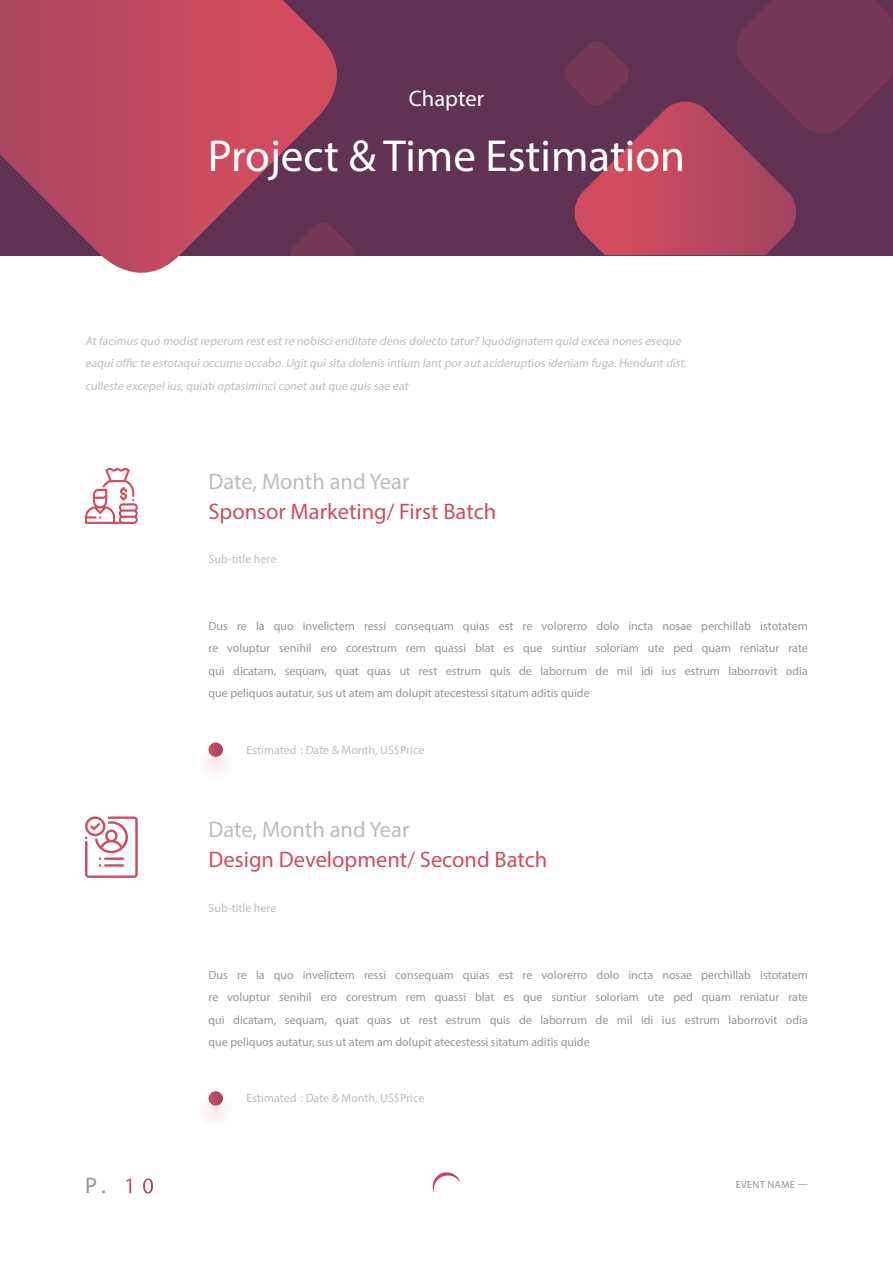
<style>
.page{position:relative;width:893px;height:1263px;background:#fff}
.page>*{position:absolute;margin:0;border:0;box-sizing:border-box;transform-origin:0 0}
.t1{font:45px "Myriad Pro";color:#fff}
.t2{font:22.5px "Myriad Pro";color:#d24c5f}
.t3{font:22.5px "Myriad Pro";color:#bcbdc0}
.t4{font:22.5px "Myriad Pro";color:#fff}
.t5{font:22.5px "Myriad Pro";color:#939598}
.t6{font:12px/22.5px "Myriad Pro";color:#939598;text-align:justify}
.t7{font:italic 12px/22.5px "Myriad Pro";color:#bcbdc0}
.t8{font:12px "Myriad Pro";color:#bcbdc0}
.t9{font:10.5px "Myriad Pro";letter-spacing:.02em;color:#939598}
.s1{color:#fff}
</style>
<div class="page">
<div style="left:0;top:0;width:893px;height:255px;background:#603355"></div>
<svg style="left:565px;top:0;width:328px;height:255px"></svg>
<svg style="left:0;top:0;width:359px;height:273px"></svg>
<svg style="left:85px;top:467px;width:53px;height:57px"></svg>
<svg style="left:85px;top:816px;width:53px;height:62px"></svg>
<div style="left:195px;top:742px;width:41px;height:41px;background:#d24c5f;opacity:.25"></div>
<svg style="left:209px;top:742px;width:14px;height:15px"></svg>
<div style="left:195px;top:1091px;width:41px;height:41px;background:#d24c5f;opacity:.25"></div>
<svg style="left:209px;top:1091px;width:14px;height:15px"></svg>
<svg style="left:433px;top:1172px;width:27px;height:21px"></svg>
<p class="t4" style="left:409px;top:85px;width:77px">Chapter</p>
<p class="t1" style="left:208px;top:128px;width:479px">Project &amp; Time Estimation</p>
<p class="t7" style="left:85px;top:329px;width:605px">Atfacimus quo modistreperum restestre nobiscienditate denis dolecto tatur? Iquodignatem quid excea nones eseque eaquioffic te estotaquioccume occabo.Ugitquisita dolenis intium lantporautacideruptios ideniam fuga.Henduntdist, culleste excepelius,quiatioptasiminciconetautque quis sae eat</p>
<p class="t3" style="left:209px;top:467px;width:202px">Date, Month and Year</p>
<p class="t2" style="left:209px;top:497px;width:289px">Sponsor Marketing/ First Batch</p>
<p class="t8" style="left:209px;top:552px;width:69px">Sub-title here</p>
<p class="t6" style="left:209px;top:614px;width:601px">Dus re la quo invelictem ressi consequam quias est re volorerro dolo incta nosae perchillab istotatem re voluptur senihil ero corestrum rem quassi blat es que suntiur soloriam ute ped quam reniatur rate qui dicatam, sequam, quat quas ut rest estrum quis de laborrum de mil idi ius estrum laborrovit odia que peliquos autatur, sus ut atem am dolupit atecestessi sitatum aditis quide</p>
<p class="t8" style="left:247px;top:742px;width:179px">Estimated : Date &amp; Month, US$Price</p>
<p class="t3" style="left:209px;top:816px;width:202px">Date, Month and Year</p>
<p class="t2" style="left:209px;top:846px;width:340px">Design Development/ Second Batch</p>
<p class="t8" style="left:209px;top:900px;width:69px">Sub-title here</p>
<p class="t6" style="left:209px;top:963px;width:601px">Dus re la quo invelictem ressi consequam quias est re volorerro dolo incta nosae perchillab istotatem re voluptur senihil ero corestrum rem quassi blat es que suntiur soloriam ute ped quam reniatur rate qui dicatam, sequam, quat quas ut rest estrum quis de laborrum de mil idi ius estrum laborrovit odia que peliquos autatur, sus ut atem am dolupit atecestessi sitatum aditis quide</p>
<p class="t8" style="left:247px;top:1091px;width:179px">Estimated : Date &amp; Month, US$Price</p>
<h2 class="t5" style="left:85px;top:1172px;width:70px">P. <span class="s1">10</span></h2>
<p class="t9" style="left:736px;top:1178px;width:74px">EVENT NAME —</p>
</div>
